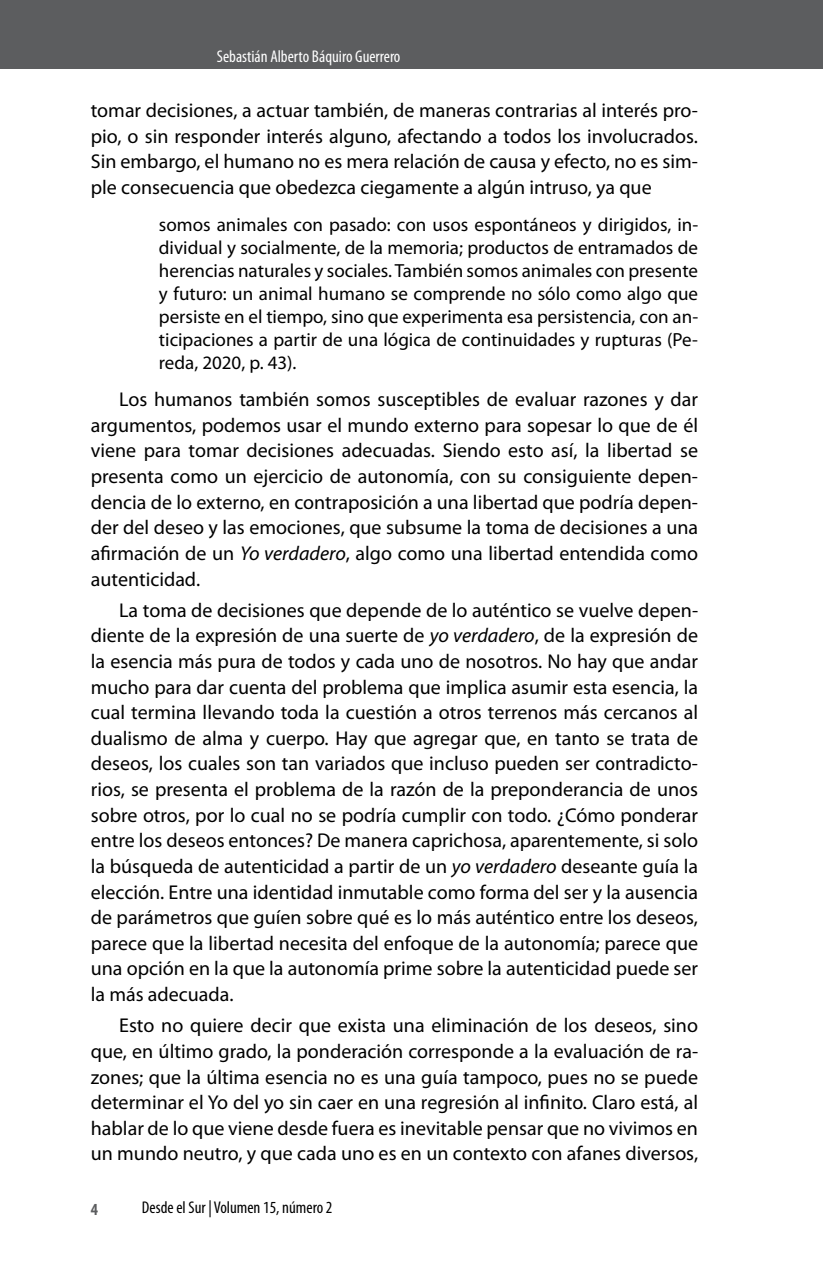
<style>
.page{position:relative;width:823px;height:1265px;background:#fff}
.page>*{position:absolute;margin:0;border:0;box-sizing:border-box;transform-origin:0 0}
.t1{font:20px/25.6px "Myriad Pro";color:#000;text-align:justify}
.t2{font:19px/23px "Myriad Pro";color:#000;text-align:justify}
.t3{font:condensed 17px "Myriad Pro";color:#fff}
.t4{font:condensed 17px "Myriad Pro";color:#000}
.t5{font:700 condensed 17px "Myriad Pro";color:#5c5d5f}
.s1{font-style:italic}
</style>
<div class="page">
<div style="left:0;top:0;width:822px;height:68px;background:#5c5d5f"></div>
<p class="t3" style="left:217px;top:46px;width:185px">Sebastián Alberto Báquiro Guerrero</p>
<p class="t1" style="left:91px;top:97px;width:608px">tomar decisiones, a actuar también, de maneras contrarias al interés pro&shy;pio, o sin responder interés alguno, afectando a todos los involucrados.<br>Sin embargo, el humano no es mera relación de causa y efecto, no es sim&shy;ple consecuencia que obedezca ciegamente a algún intruso, ya que</p>
<p class="t2" style="left:159px;top:213px;width:540px">somos animales con pasado: con usos espontáneos y dirigidos, in&shy;dividual y socialmente, de la memoria; productos de entramados de herencias naturales y sociales. También somos animales con presente y futuro: un animal humano se comprende no sólo como algo que persiste en el tiempo, sino que experimenta esa persistencia, con an&shy;ticipaciones a partir de una lógica de continuidades y rupturas (Pe&shy;reda, 2020, p. 43).</p>
<p class="t1" style="left:91px;top:386px;width:608px;text-indent:28px">Los humanos también somos susceptibles de evaluar razones y dar argumentos, podemos usar el mundo externo para sopesar lo que de él viene para tomar decisiones adecuadas. Siendo esto así, la libertad se presenta como un ejercicio de autonomía, con su consiguiente depen&shy;dencia de lo externo, en contraposición a una libertad que podría depen&shy;der del deseo y las emociones, que subsume la toma de decisiones a una afirmación de un <span class="s1">Yo verdadero</span>, algo como una libertad entendida como autenticidad.</p>
<p class="t1" style="left:91px;top:597px;width:608px;text-indent:28px">La toma de decisiones que depende de lo auténtico se vuelve depen&shy;diente de la expresión de una suerte de <span class="s1">yo verdadero</span>, de la expresión de la esencia más pura de todos y cada uno de nosotros. No hay que andar mucho para dar cuenta del problema que implica asumir esta esencia, la cual termina llevando toda la cuestión a otros terrenos más cercanos al dualismo de alma y cuerpo. Hay que agregar que, en tanto se trata de deseos, los cuales son tan variados que incluso pueden ser contradicto&shy;rios, se presenta el problema de la razón de la preponderancia de unos sobre otros, por lo cual no se podría cumplir con todo. ¿Cómo ponderar entre los deseos entonces? De manera caprichosa, aparentemente, si solo la búsqueda de autenticidad a partir de un <span class="s1">yo verdadero</span> deseante guía la elección. Entre una identidad inmutable como forma del ser y la ausencia de parámetros que guíen sobre qué es lo más auténtico entre los deseos, parece que la libertad necesita del enfoque de la autonomía; parece que una opción en la que la autonomía prime sobre la autenticidad puede ser la más adecuada.</p>
<p class="t1" style="left:91px;top:1012px;width:608px;text-indent:28px">Esto no quiere decir que exista una eliminación de los deseos, sino que, en último grado, la ponderación corresponde a la evaluación de ra&shy;zones; que la última esencia no es una guía tampoco, pues no se puede determinar el Yo del yo sin caer en una regresión al infinito. Claro está, al hablar de lo que viene desde fuera es inevitable pensar que no vivimos en un mundo neutro, y que cada uno es en un contexto con afanes diversos,</p>
<p class="t5" style="left:91px;top:1198px;width:9px">4</p>
<p class="t4" style="left:142px;top:1196px;width:192px">Desde el Sur | Volumen 15, número 2</p>
</div>
